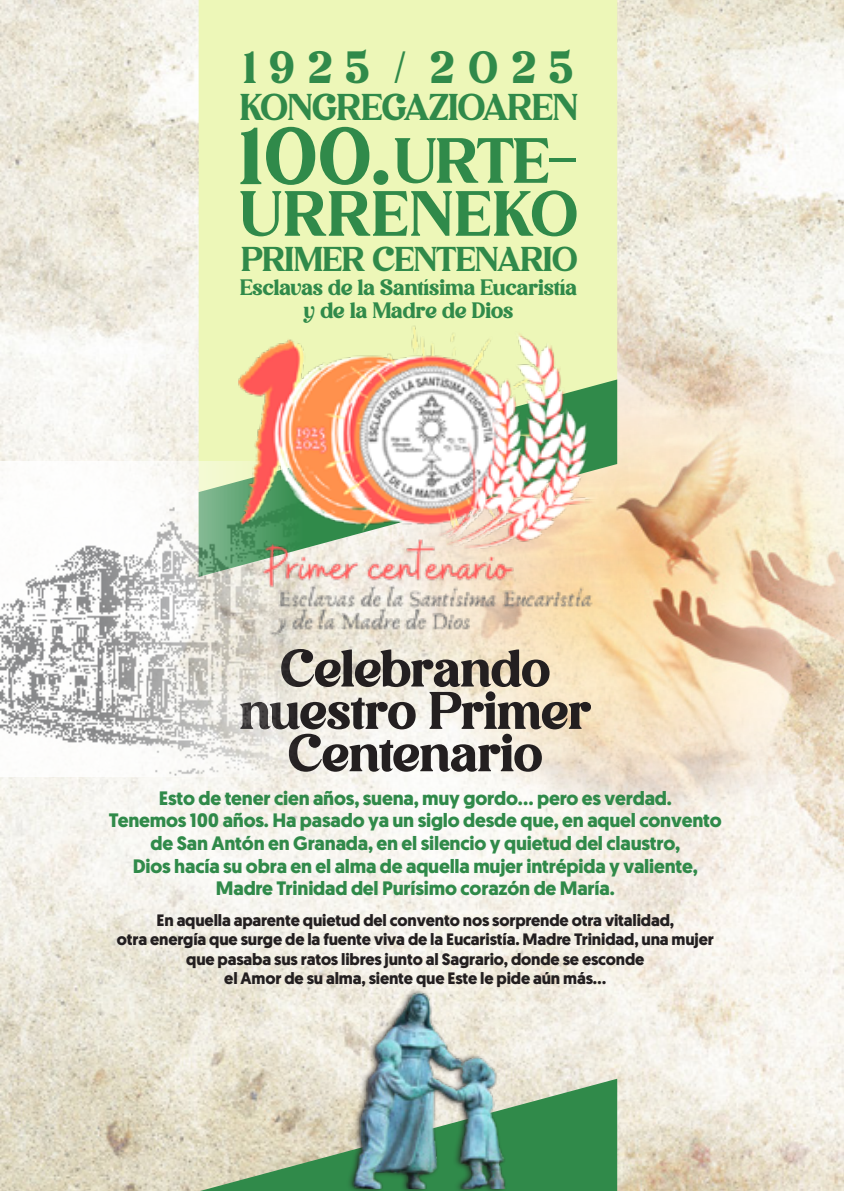
<style>
.page{position:relative;width:844px;height:1191px;background:#fff}
.page>*{position:absolute;margin:0;border:0;box-sizing:border-box;transform-origin:0 0}
.t1{font:61.6px/53px "Avigea";letter-spacing:.04em;color:#308a4a}
.t2{font:50.93px/42.4px "Avigea";color:#231f20;text-align:center}
.t3{font:43.57px "Avigea";letter-spacing:.29em;color:#308a4a}
.t4{font:36.05px "Avigea";color:#308a4a}
.t5{font:33.25px "Avigea";color:#308a4a}
.t6{font:21.53px/22.6px "Avigea";color:#308a4a;text-align:center}
.t7{font:700 19.43px/22.8px "Geomanist";letter-spacing:-.01em;color:#308a4a;text-align:center}
.t8{font:700 16.45px/19.4px "Geomanist";letter-spacing:-.01em;color:#231f20;text-align:center}
.s1{font-size:77.88px}
</style>
<div class="page">
<img style="left:0;top:0;width:843px;height:1191px">
<img style="left:394px;top:311px;width:449px;height:509px">
<img style="left:843px;top:77px;width:1px;height:1114px">
<div style="left:198px;top:0;width:419px;height:284px;background:#edf7b8"></div>
<svg style="left:200px;top:1078px;width:417px;height:113px;background:#8db289"></svg>
<img style="left:0;top:461px;width:539px;height:315px">
<img style="left:342px;top:969px;width:174px;height:219px">
<img style="left:182px;top:284px;width:451px;height:386px">
<h3 class="t3" style="left:243px;top:41px;width:332px">1925 / 2025</h3>
<h3 class="t4" style="left:240px;top:85px;width:339px">KONGREGAZIOAREN</h3>
<h1 class="t1" style="left:238px;top:135px;width:340px"><span class="s1">100.</span>URTE-<br>URRENEKO</h1>
<h3 class="t5" style="left:241px;top:239px;width:337px">PRIMER CENTENARIO</h3>
<p class="t6" style="left:240px;top:277px;width:338px">Esclavas de la Santísima Eucaristía y de la Madre de Dios</p>
<h2 class="t2" style="left:240px;top:648px;width:352px">Celebrando nuestro Primer<br>Centenario</h2>
<p class="t7" style="left:109px;top:786px;width:614px">Esto de tener cien años, suena, muy gordo… pero es verdad.<br>Tenemos 100 años. Ha pasado ya un siglo desde que, en aquel convento de San Antón en Granada, en el silencio y quietud del claustro,<br>Dios hacía su obra en el alma de aquella mujer intrépida y valiente, Madre Trinidad del Purísimo corazón de María.</p>
<p class="t8" style="left:117px;top:910px;width:598px">En aquella aparente quietud del convento nos sorprende otra vitalidad,<br>otra energía que surge de la fuente viva de la Eucaristía. Madre Trinidad, una mujer que pasaba sus ratos libres junto al Sagrario, donde se esconde<br>el Amor de su alma, siente que Este le pide aún más…</p>
</div>
